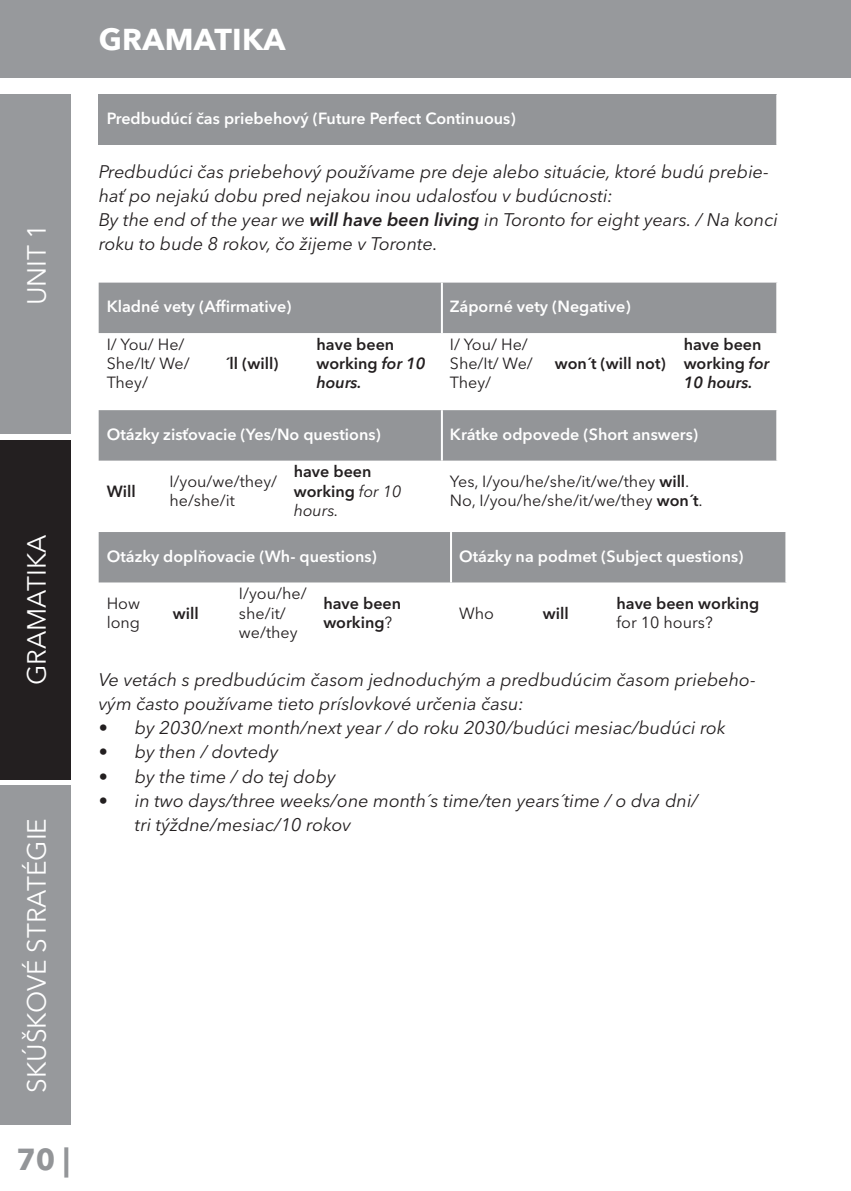
<style>
.page{position:relative;width:851px;height:1191px;background:#fff}
.page>*{position:absolute;margin:0;border:0;box-sizing:border-box;transform-origin:0 0}
.t1{font:700 30.15px "Avenir Next";letter-spacing:.01em;color:#fff}
.t2{font:700 30.15px "Avenir Next LT Pro";color:#939598}
.t3{font:26.1px "Avenir Next LT Pro";color:#fff}
.t4{font:italic 18.15px/24.2px "Avenir Next LT Pro";color:#231f20}
.t5{font:600 16.05px "Avenir Next LT Pro";color:#fff}
.t6{font:16.05px/19.4px "Avenir Next LT Pro";color:#231f20}
.t7{font:600 16.05px/19.4px "Avenir Next LT Pro";color:#231f20}
.s1{font-weight:600}
.s2{font-style:italic}
.s3{font-weight:400;font-style:italic}
.s4{font-weight:400}
</style>
<div class="page">
<div style="left:0;top:0;width:850px;height:78px;background:#97999c"></div>
<div style="left:99px;top:94px;width:678px;height:51px;background:#939598"></div>
<hr style="left:776px;top:94px;width:2px;height:51px;background:#fff">
<div style="left:99px;top:283px;width:677px;height:50px;background:#939598"></div>
<hr style="left:441px;top:283px;width:2px;height:50px;background:#fff">
<div style="left:99px;top:410px;width:677px;height:50px;background:#939598"></div>
<hr style="left:441px;top:410px;width:2px;height:50px;background:#fff">
<div style="left:99px;top:532px;width:686px;height:50px;background:#939598"></div>
<hr style="left:450px;top:532px;width:2px;height:50px;background:#fff">
<div style="left:0;top:94px;width:70px;height:340px;background:#97999c"></div>
<div style="left:0;top:440px;width:70px;height:339px;background:#231f20"></div>
<div style="left:0;top:785px;width:70px;height:340px;background:#97999c"></div>
<p class="t3" style="left:21px;top:305px;width:83px;rotate:-90deg">UNIT 1</p>
<p class="t3" style="left:21px;top:685px;width:152px;rotate:-90deg">GRAMATIKA</p>
<p class="t3" style="left:21px;top:1093px;width:276px;rotate:-90deg">SKÚŠKOVÉ STRATÉGIE</p>
<p class="t2" style="left:16px;top:1140px;width:55px">70 |</p>
<p class="t1" style="left:99px;top:14px;width:188px">GRAMATIKA</p>
<p class="t5" style="left:107px;top:109px;width:410px">Predbudúcí čas priebehový (Future Perfect Continuous)</p>
<p class="t4" style="left:99px;top:160px;width:680px">Predbudúci čas priebehový používame pre deje alebo situácie, ktoré budú prebie&shy;hať po nejakú dobu pred nejakou inou udalosťou v budúcnosti:<br>By the end of the year we <span class="s1">will have been living</span> in Toronto for eight years. / Na konci roku to bude 8 rokov, čo žijeme v Toronte.</p>
<p class="t5" style="left:107px;top:297px;width:186px">Kladné vety (Affirmative)</p>
<p class="t5" style="left:450px;top:297px;width:182px">Záporné vety (Negative)</p>
<p class="t6" style="left:107px;top:334px;width:84px">I/ You/ He/<br>She/It/ We/<br>They/</p>
<p class="t7" style="left:316px;top:334px;width:111px">have been working <span class="s2">for 10 hours.</span></p>
<p class="t6" style="left:450px;top:334px;width:84px">I/ You/ He/<br>She/It/ We/<br>They/</p>
<p class="t7" style="left:225px;top:354px;width:55px">´ll (will)</p>
<p class="t7" style="left:554px;top:354px;width:112px">won´t (will not)</p>
<p class="t7" style="left:683px;top:334px;width:87px">have been working <span class="s2">for<br>10 hours.</span></p>
<p class="t5" style="left:107px;top:424px;width:275px">Otázky zisťovacie (Yes/No questions)</p>
<p class="t5" style="left:450px;top:424px;width:250px">Krátke odpovede (Short answers)</p>
<p class="t7" style="left:107px;top:481px;width:31px">Will</p>
<p class="t6" style="left:169px;top:471px;width:109px">I/you/we/they/ he/she/it</p>
<p class="t7" style="left:294px;top:462px;width:109px">have been working <span class="s3">for 10 hours.</span></p>
<p class="t6" style="left:450px;top:471px;width:254px">Yes, I/you/he/she/it/we/they <span class="s1">will</span>.<br>No, I/you/he/she/it/we/they <span class="s1">won´t</span>.</p>
<p class="t5" style="left:107px;top:546px;width:271px">Otázky doplňovacie (Wh- questions)</p>
<p class="t5" style="left:459px;top:546px;width:286px">Otázky na podmet (Subject questions)</p>
<p class="t6" style="left:107px;top:593px;width:35px">How long</p>
<p class="t7" style="left:173px;top:603px;width:27px">will</p>
<p class="t6" style="left:239px;top:584px;width:69px">I/you/he/ she/it/ we/they</p>
<p class="t7" style="left:323px;top:593px;width:79px">have been working<span class="s4">?</span></p>
<p class="t6" style="left:459px;top:603px;width:36px">Who</p>
<p class="t7" style="left:543px;top:603px;width:27px">will</p>
<p class="t7" style="left:616px;top:593px;width:144px">have been working <span class="s4">for 10 hours?</span></p>
<p class="t4" style="left:99px;top:667px;width:658px">Ve vetách s predbudúcim časom jednoduchým a predbudúcim časom priebeho&shy;vým často používame tieto príslovkové určenia času:</p>
<p class="t4" style="left:99px;top:716px;width:628px">• by 2030/next month/next year / do roku 2030/budúci mesiac/budúci rok</p>
<p class="t4" style="left:99px;top:740px;width:181px">• by then / dovtedy</p>
<p class="t4" style="left:99px;top:764px;width:238px">• by the time / do tej doby</p>
<p class="t4" style="left:135px;top:788px;width:565px;text-indent:-36px">• in two days/three weeks/one month´s time/ten years´time / o dva dni/ tri týždne/mesiac/10 rokov</p>
</div>
